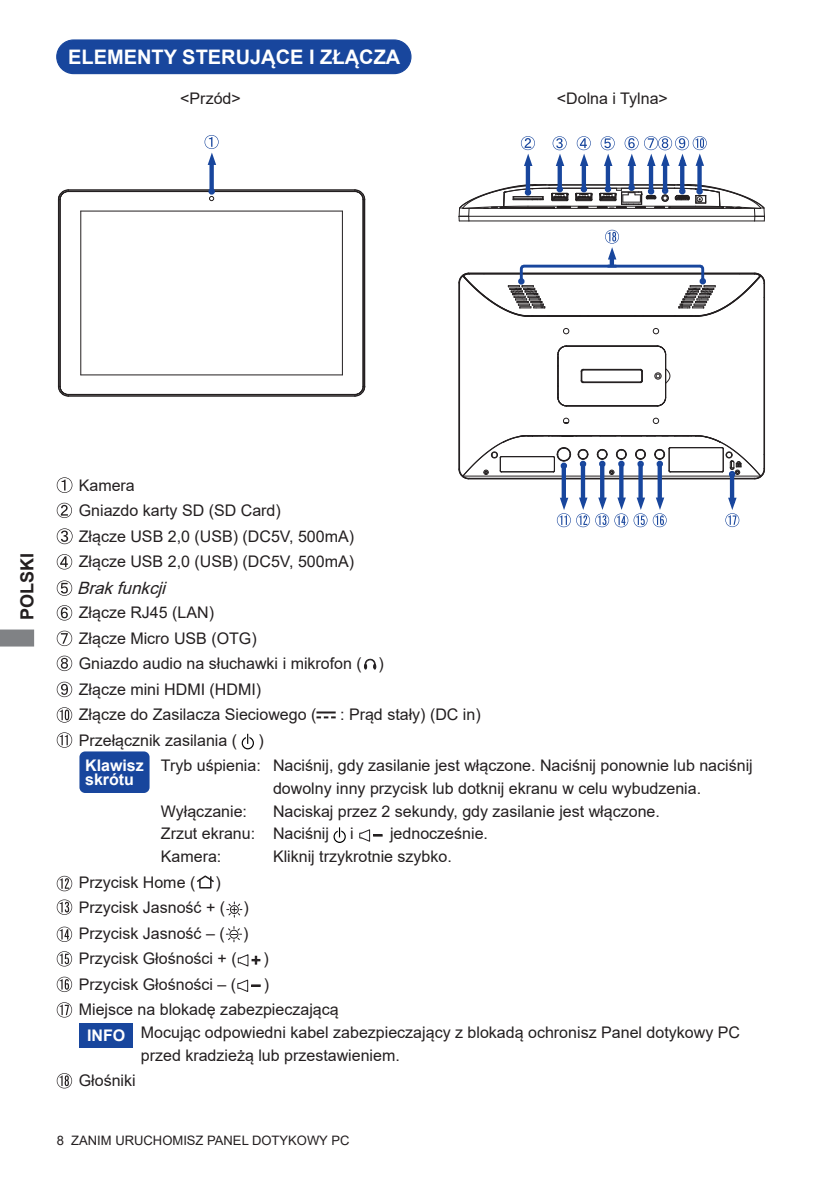
<style>
.page{position:relative;width:840px;height:1191px;background:#fff}
.page>*{position:absolute;margin:0;border:0;box-sizing:border-box;transform-origin:0 0}
.t1{font:700 20px "Arial";color:#fff}
.t2{font:700 18px "Arial";color:#231f20}
.t3{font:italic 17px "Arial";color:#231f20}
.t4{font:16px/25.6px "Arial";color:#231f20}
.t5{font:700 16px/14.2px "Arial";color:#fff}
.t6{font:13px "Arial";color:#231f20}
</style>
<div class="page">
<svg style="left:0;top:629px;width:34px;height:17px"></svg>
<hr style="left:342px;top:211px;width:1px;height:164px;background:#231f20">
<hr style="left:81px;top:211px;width:261px;height:1px;background:#231f20">
<hr style="left:80px;top:211px;width:1px;height:164px;background:#231f20">
<hr style="left:81px;top:374px;width:261px;height:1px;background:#231f20">
<hr style="left:68px;top:395px;width:286px;height:1px;background:#231f20">
<hr style="left:68px;top:396px;width:287px;height:1px;background:#231f20">
<hr style="left:68px;top:190px;width:286px;height:1px;background:#231f20">
<hr style="left:68px;top:189px;width:287px;height:1px;background:#231f20">
<hr style="left:362px;top:200px;width:1px;height:186px;background:#231f20">
<hr style="left:68px;top:191px;width:287px;height:1px;background:#231f20">
<hr style="left:68px;top:394px;width:287px;height:1px;background:#231f20">
<hr style="left:60px;top:200px;width:1px;height:186px;background:#231f20">
<hr style="left:364px;top:200px;width:1px;height:186px;background:#231f20">
<hr style="left:58px;top:200px;width:1px;height:186px;background:#231f20">
<svg style="left:58px;top:386px;width:11px;height:10px"></svg>
<svg style="left:354px;top:189px;width:11px;height:11px"></svg>
<svg style="left:58px;top:189px;width:11px;height:11px"></svg>
<svg style="left:354px;top:384px;width:11px;height:12px"></svg>
<svg style="left:204px;top:135px;width:14px;height:66px"></svg>
<div style="left:208px;top:188px;width:7px;height:7px;border:4px solid #18469d;border-radius:50%"></div>
<div style="left:654px;top:372px;width:7px;height:7px;border:1px solid #231f20;border-radius:50%"></div>
<hr style="left:582px;top:382px;width:58px;height:1px;background:#231f20">
<hr style="left:582px;top:369px;width:58px;height:1px;background:#231f20">
<svg style="left:640px;top:369px;width:2px;height:14px"></svg>
<hr style="left:582px;top:381px;width:58px;height:1px;background:#231f20">
<hr style="left:582px;top:370px;width:58px;height:1px;background:#231f20">
<svg style="left:580px;top:369px;width:3px;height:14px"></svg>
<svg style="left:563px;top:418px;width:5px;height:6px"></svg>
<svg style="left:563px;top:328px;width:5px;height:6px"></svg>
<svg style="left:652px;top:328px;width:6px;height:6px"></svg>
<svg style="left:652px;top:418px;width:6px;height:6px"></svg>
<hr style="left:459px;top:297px;width:1px;height:157px;background:#231f20">
<svg style="left:655px;top:345px;width:15px;height:62px"></svg>
<hr style="left:566px;top:346px;width:91px;height:1px;background:#231f20">
<hr style="left:566px;top:405px;width:91px;height:1px;background:#231f20">
<svg style="left:557px;top:345px;width:9px;height:62px"></svg>
<hr style="left:763px;top:283px;width:1px;height:186px;background:#231f20">
<hr style="left:458px;top:283px;width:1px;height:186px;background:#231f20">
<svg style="left:458px;top:136px;width:306px;height:86px"></svg>
<svg style="left:458px;top:435px;width:306px;height:92px"></svg>
<svg style="left:458px;top:230px;width:306px;height:87px"></svg>
<svg style="left:57px;top:477px;width:15px;height:16px"></svg>
<svg style="left:57px;top:503px;width:15px;height:15px"></svg>
<svg style="left:57px;top:528px;width:15px;height:16px"></svg>
<svg style="left:57px;top:554px;width:15px;height:15px"></svg>
<svg style="left:57px;top:580px;width:15px;height:16px"></svg>
<svg style="left:57px;top:605px;width:15px;height:15px"></svg>
<svg style="left:57px;top:630px;width:15px;height:16px"></svg>
<svg style="left:57px;top:655px;width:15px;height:16px"></svg>
<svg style="left:364px;top:658px;width:12px;height:11px"></svg>
<svg style="left:57px;top:681px;width:15px;height:16px"></svg>
<svg style="left:57px;top:707px;width:15px;height:15px"></svg>
<svg style="left:316px;top:711px;width:19px;height:7px"></svg>
<svg style="left:57px;top:732px;width:15px;height:15px"></svg>
<div style="left:241px;top:737px;width:13px;height:12px;border:1px solid #000;border-radius:50%"></div>
<svg style="left:246px;top:734px;width:3px;height:10px"></svg>
<div style="left:333px;top:830px;width:12px;height:13px;border:1px solid #000;border-radius:50%"></div>
<svg style="left:337px;top:827px;width:4px;height:10px"></svg>
<svg style="left:359px;top:829px;width:23px;height:12px"></svg>
<svg style="left:57px;top:876px;width:15px;height:15px"></svg>
<svg style="left:197px;top:875px;width:17px;height:14px"></svg>
<svg style="left:57px;top:899px;width:15px;height:16px"></svg>
<svg style="left:226px;top:902px;width:16px;height:15px"></svg>
<svg style="left:57px;top:926px;width:15px;height:16px"></svg>
<svg style="left:226px;top:926px;width:15px;height:16px"></svg>
<svg style="left:57px;top:951px;width:15px;height:15px"></svg>
<svg style="left:237px;top:954px;width:23px;height:12px"></svg>
<svg style="left:57px;top:976px;width:15px;height:16px"></svg>
<svg style="left:237px;top:979px;width:23px;height:13px"></svg>
<svg style="left:57px;top:1002px;width:15px;height:15px"></svg>
<svg style="left:57px;top:1073px;width:15px;height:15px"></svg>
<div style="left:79px;top:751px;width:70px;height:42px;background:#18469d;border-radius:6px"></div>
<div style="left:57px;top:40px;width:354px;height:34px;background:#18469d;border-radius:17px"></div>
<div style="left:56px;top:39px;width:355px;height:35px;border:1px solid #18469d;border-radius:17px"></div>
<div style="left:80px;top:1023px;width:53px;height:25px;background:#18469d"></div>
<p class="t1" style="left:68px;top:43px;width:333px">ELEMENTY STERUJĄCE I ZŁĄCZA</p>
<p class="t4" style="left:180px;top:86px;width:62px">&lt;Przód&gt;</p>
<p class="t4" style="left:556px;top:86px;width:112px">&lt;Dolna i Tylna&gt;</p>
<p class="t2" style="left:14px;top:620px;width:69px;rotate:-90deg">POLSKI</p>
<p class="t4" style="left:79px;top:472px;width:277px">Kamera<br>Gniazdo karty SD (SD Card)<br>Złącze USB 2,0 (USB) (DC5V, 500mA)<br>Złącze USB 2,0 (USB) (DC5V, 500mA)</p>
<p class="t3" style="left:77px;top:576px;width:96px">Brakfunkcji</p>
<p class="t4" style="left:79px;top:600px;width:306px">Złącze RJ45 (LAN)<br>Złącze Micro USB (OTG)<br>Gniazdo audio na słuchawki i mikrofon ( )<br>Złącze mini HDMI (HDMI)<br>Złącze do Zasilacza Sieciowego (</p>
<p class="t4" style="left:340px;top:702px;width:142px">: Prąd stały) (DC in)</p>
<p class="t4" style="left:79px;top:727px;width:160px">Przełącznik zasilania (</p>
<p class="t4" style="left:161px;top:727px;width:593px;text-indent:97px">)<br>Tryb uśpienia: Naciśnij, gdy zasilanie jest włączone. Naciśnij ponownie lub naciśnij</p>
<p class="t4" style="left:273px;top:775px;width:429px">dowolny inny przycisk lub dotknij ekranu w celu wybudzenia.</p>
<p class="t4" style="left:161px;top:798px;width:88px">Wyłączanie:</p>
<p class="t5" style="left:85px;top:758px;width:60px">Klawisz skrótu</p>
<p class="t4" style="left:161px;top:799px;width:500px;line-height:22.6px;text-indent:112px">Naciskaj przez 2 sekundy, gdy zasilanie jest włączone.<br>Zrzut ekranu: Naciśnij</p>
<p class="t4" style="left:350px;top:821px;width:5px">i</p>
<p class="t4" style="left:390px;top:821px;width:99px">jednocześnie.</p>
<p class="t4" style="left:161px;top:843px;width:62px">Kamera:</p>
<p class="t4" style="left:273px;top:843px;width:180px">Kliknij trzykrotnie szybko.</p>
<p class="t4" style="left:79px;top:869px;width:118px">Przycisk Home (</p>
<p class="t4" style="left:79px;top:870px;width:171px;text-indent:137px">)<br>Przycisk Jasność + ( )<br>Przycisk Jasność – ( )<br>Przycisk Głośności + (</p>
<p class="t4" style="left:263px;top:945px;width:7px">)</p>
<p class="t4" style="left:79px;top:971px;width:261px;text-indent:185px">)<br>Miejsce na blokadę zabezpieczającą</p>
<p class="t4" style="left:141px;top:1021px;width:600px;line-height:22.6px">Mocując odpowiedni kabel zabezpieczający z blokadą ochronisz Panel dotykowy PC przed kradzieżą lub przestawieniem.</p>
<p class="t4" style="left:79px;top:1067px;width:58px">Głośniki</p>
<p class="t4" style="left:79px;top:971px;width:159px">Przycisk Głośności – (</p>
<p class="t5" style="left:87px;top:1028px;width:40px">INFO</p>
<p class="t6" style="left:57px;top:1131px;width:294px">8 ZANIM URUCHOMISZ PANEL DOTYKOWY PC</p>
</div>
